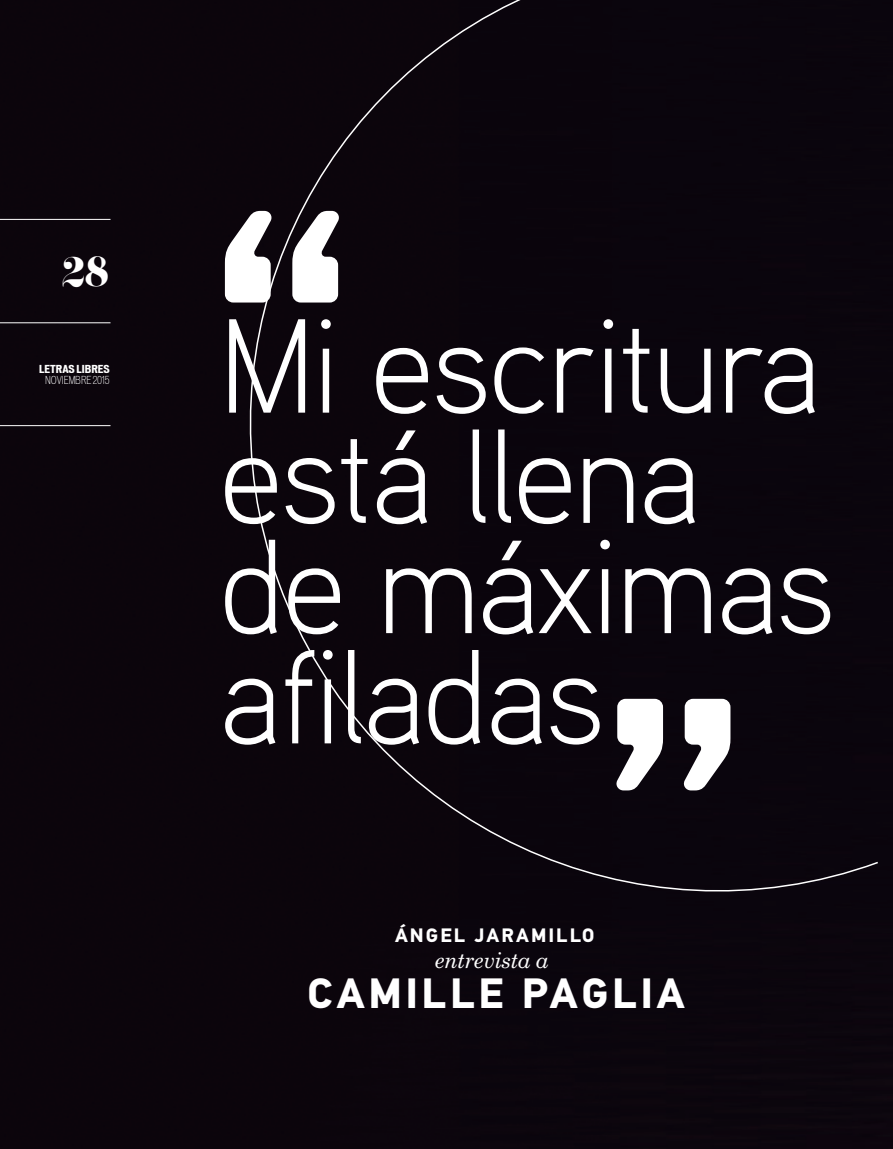
<style>
.page{position:relative;width:893px;height:1149px;background:#fff}
.page>*{position:absolute;margin:0;border:0;box-sizing:border-box;transform-origin:0 0}
.t1{font:300 133.65px/110.1px "Aaux Pro";letter-spacing:-.02em;color:#fff}
.t2{font:700 42.45px "PF Din Text Pro";letter-spacing:.085em;color:#fff}
.t3{font:36px "Eloquent JF";color:#fff}
.t4{font:italic 22.05px "Century Schoolbook Pro";letter-spacing:-.02em;color:#fff}
.t5{font:700 19.5px "PF Din Text Pro";letter-spacing:.105em;color:#fff}
.t6{font:300 condensed 10.5px "Vonnes";color:#fff}
.t7{font:700 expanded 10.5px "Vonnes";color:#fff}
</style>
<div class="page">
<div style="left:0;top:0;width:893px;height:1148px;background:#0b050c"></div>
<hr style="left:0;top:425px;width:111px;height:1px;background:#fff">
<hr style="left:0;top:322px;width:111px;height:1px;background:#fff">
<hr style="left:0;top:219px;width:111px;height:1px;background:#fff">
<div style="left:191px;top:0;width:689px;height:950px;background:#0a050c"></div>
<p class="t3" style="left:62px;top:248px;width:48px">28</p>
<p class="t7" style="left:39px;top:363px;width:72px">LETRAS LIBRES</p>
<p class="t6" style="left:45px;top:373px;width:66px">NOVIEMBRE 2015</p>
<p class="t1" style="left:219px;top:307px;width:618px">Mi escritura está llena de máximas afiladas</p>
<p class="t5" style="left:395px;top:922px;width:201px">ÁNGEL JARAMILLO</p>
<p class="t4" style="left:435px;top:946px;width:115px">entrevista a</p>
<p class="t2" style="left:308px;top:967px;width:379px">CAMILLE PAGLIA</p>
</div>
